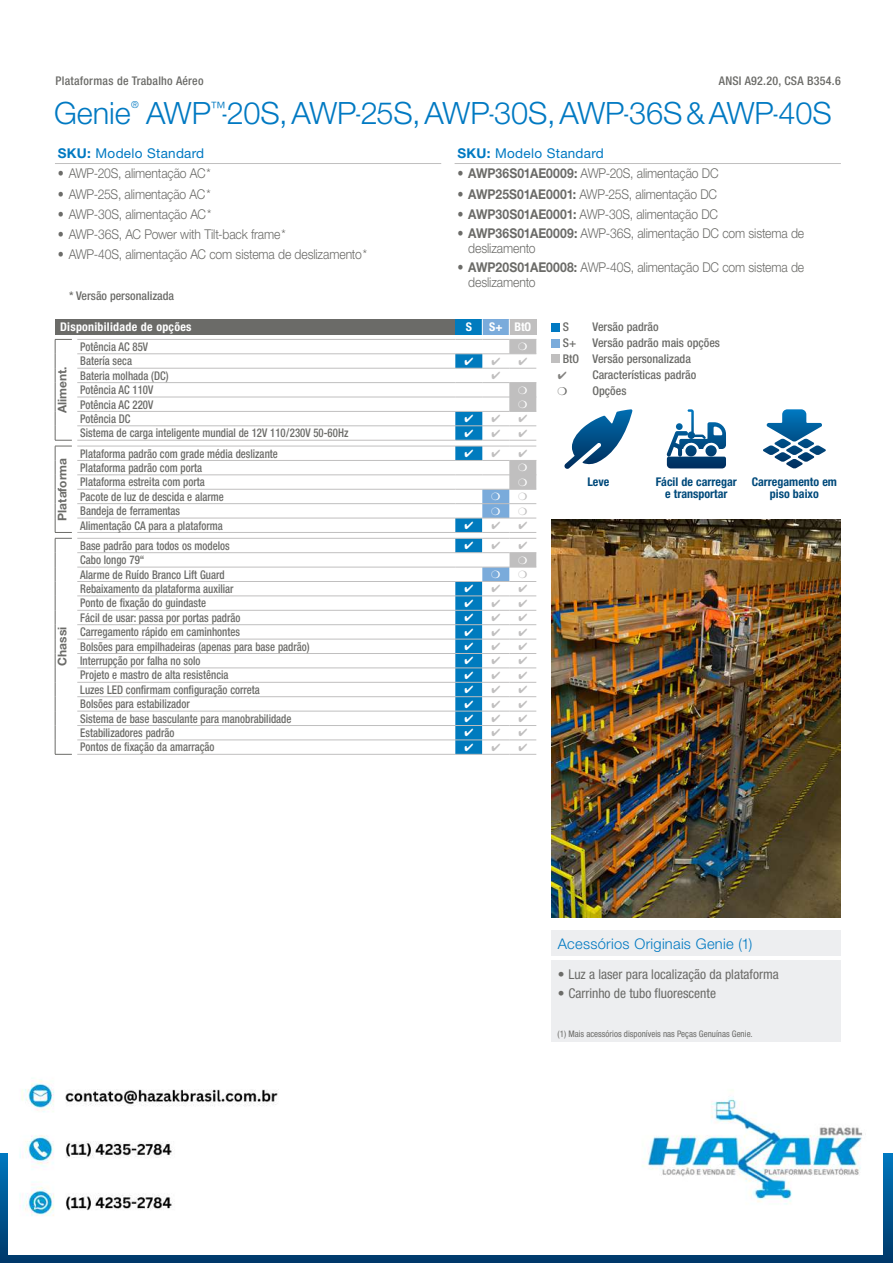
<style>
.page{position:relative;width:893px;height:1263px;background:#fff}
.page>*{position:absolute;margin:0;border:0;box-sizing:border-box;transform-origin:0 0}
.t1{font:300 30.75px "Helvetica Neue LT Std";letter-spacing:-.005em;color:#0079c2}
.t2{font:300 14.7px "Helvetica Neue LT Std";letter-spacing:.015em;color:#0079c2}
.t3{font:300 13.5px/15px "Helvetica Neue LT Std";letter-spacing:-.01em;color:#6b6b68;scale:.9 1}
.t4{font:condensed 13.5px "Helvetica Neue LT Std";color:#6b6b68}
.t5{font:13.5px "Helvetica Neue LT Std";letter-spacing:.02em;color:#0079c2}
.t6{font:500 condensed 12px "Helvetica Neue LT Std";color:#6b6b68;scale:.9 1}
.t7{font:500 condensed 12px/15.9px "Helvetica Neue LT Std";color:#6b6b68}
.t8{font:700 condensed 12px/12px "Helvetica Neue LT Std";color:#004a7b;text-align:center}
.t9{font:500 condensed 12px "Helvetica Neue LT Std";letter-spacing:.02em;color:#6b6b68}
.t10{font:700 condensed 12px "Helvetica Neue LT Std";letter-spacing:.02em;color:#fff}
.t11{font:700 12px "Helvetica Neue LT Std";color:#6b6b68}
.t12{font:300 9.6px "Helvetica Neue LT Std";color:#0079c2}
.t13{font:condensed 9px "Helvetica Neue LT Std";color:#6b6b68}
.s1{font-weight:700}
.s2{color:#838280}
</style>
<div class="page">
<div style="left:0;top:1153px;width:893px;height:110px;background:linear-gradient(to bottom,#0077be,#003868)"></div>
<div style="left:551px;top:323px;width:9px;height:8px;background:#0079c2"></div>
<div style="left:551px;top:339px;width:9px;height:8px;background:#7aabdb"></div>
<div style="left:551px;top:355px;width:9px;height:8px;background:#c0bfbf"></div>
<div style="left:551px;top:961px;width:290px;height:81px;background:#edeef0"></div>
<div style="left:551px;top:930px;width:290px;height:26px;background:#edeef0"></div>
<div style="left:55px;top:319px;width:400px;height:16px;background:#6b6b68"></div>
<hr style="left:77px;top:339px;width:378px;height:1px;background:#c0bfbf">
<hr style="left:77px;top:354px;width:378px;height:1px;background:#c0bfbf">
<hr style="left:77px;top:368px;width:378px;height:1px;background:#c0bfbf">
<hr style="left:77px;top:382px;width:378px;height:1px;background:#c0bfbf">
<hr style="left:77px;top:397px;width:378px;height:1px;background:#c0bfbf">
<hr style="left:77px;top:411px;width:378px;height:1px;background:#c0bfbf">
<hr style="left:77px;top:426px;width:378px;height:1px;background:#c0bfbf">
<hr style="left:77px;top:440px;width:378px;height:1px;background:#c0bfbf">
<hr style="left:77px;top:446px;width:378px;height:1px;background:#c0bfbf">
<hr style="left:77px;top:460px;width:378px;height:1px;background:#c0bfbf">
<hr style="left:77px;top:475px;width:378px;height:1px;background:#c0bfbf">
<hr style="left:77px;top:489px;width:378px;height:1px;background:#c0bfbf">
<hr style="left:77px;top:503px;width:378px;height:1px;background:#c0bfbf">
<hr style="left:77px;top:518px;width:378px;height:1px;background:#c0bfbf">
<hr style="left:77px;top:532px;width:378px;height:1px;background:#c0bfbf">
<hr style="left:77px;top:538px;width:378px;height:1px;background:#c0bfbf">
<hr style="left:77px;top:552px;width:378px;height:1px;background:#c0bfbf">
<hr style="left:77px;top:567px;width:378px;height:1px;background:#c0bfbf">
<hr style="left:77px;top:581px;width:378px;height:1px;background:#c0bfbf">
<hr style="left:77px;top:596px;width:378px;height:1px;background:#c0bfbf">
<hr style="left:77px;top:610px;width:378px;height:1px;background:#c0bfbf">
<hr style="left:77px;top:624px;width:378px;height:1px;background:#c0bfbf">
<hr style="left:77px;top:639px;width:378px;height:1px;background:#c0bfbf">
<hr style="left:77px;top:653px;width:378px;height:1px;background:#c0bfbf">
<hr style="left:77px;top:668px;width:378px;height:1px;background:#c0bfbf">
<hr style="left:77px;top:682px;width:378px;height:1px;background:#c0bfbf">
<hr style="left:77px;top:696px;width:378px;height:1px;background:#c0bfbf">
<hr style="left:77px;top:711px;width:378px;height:1px;background:#c0bfbf">
<hr style="left:77px;top:725px;width:378px;height:1px;background:#c0bfbf">
<hr style="left:77px;top:740px;width:378px;height:1px;background:#c0bfbf">
<hr style="left:77px;top:754px;width:378px;height:1px;background:#c0bfbf">
<svg style="left:55px;top:339px;width:17px;height:416px"></svg>
<hr style="left:455px;top:163px;width:386px;height:1px;background:#c0bfbf">
<hr style="left:55px;top:163px;width:386px;height:1px;background:#c0bfbf">
<svg style="left:564px;top:409px;width:68px;height:60px"></svg>
<svg style="left:666px;top:409px;width:60px;height:59px"></svg>
<svg style="left:763px;top:409px;width:63px;height:60px"></svg>
<img style="left:551px;top:519px;width:290px;height:398px">
<img style="left:8px;top:1078px;width:875px;height:177px">
<svg style="left:455px;top:319px;width:81px;height:436px"></svg>
<p class="t9" style="left:56px;top:73px;width:149px">Plataformas de Trabalho Aéreo</p>
<p class="t9" style="left:719px;top:73px;width:123px">ANSI A92.20, CSA B354.6</p>
<h1 class="t1" style="left:54px;top:95px;width:78px">Genie</h1>
<p class="t12" style="left:131px;top:99px;width:9px">®</p>
<h1 class="t1" style="left:146px;top:95px;width:687px">AWP<sup>™</sup>-20S,AWP-25S,AWP-30S,AWP-36S&amp;AWP-40S</h1>
<p class="t5" style="left:58px;top:145px;width:148px"><span class="s1">SKU:</span> Modelo Standard</p>
<p class="t3" style="left:58px;top:166px;width:172px">• AWP-20S, alimentação AC*</p>
<p class="t3" style="left:58px;top:186px;width:171px">• AWP-25S, alimentação AC*</p>
<p class="t3" style="left:58px;top:206px;width:172px">• AWP-30S, alimentação AC*</p>
<p class="t3" style="left:58px;top:227px;width:255px">• AWP-36S, AC Power with Tilt-back frame*</p>
<p class="t3" style="left:58px;top:247px;width:345px">• AWP-40S, alimentação AC com sistema de deslizamento*</p>
<p class="t7" style="left:69px;top:287px;width:107px">* Versão personalizada</p>
<p class="t5" style="left:457px;top:145px;width:148px"><span class="s1">SKU:</span> Modelo Standard</p>
<p class="t3" style="left:457px;top:166px;width:292px">• <span class="s1">AWP36S01AE0009:</span> AWP-20S, alimentação DC</p>
<p class="t3" style="left:457px;top:186px;width:290px">• <span class="s1">AWP25S01AE0001:</span> AWP-25S, alimentação DC</p>
<p class="t3" style="left:457px;top:206px;width:291px">• <span class="s1">AWP30S01AE0001:</span> AWP-30S, alimentação DC</p>
<p class="t3" style="left:468px;top:226px;width:375px;text-indent:-11px">• <span class="s1">AWP36S01AE0009:</span> AWP-36S, alimentação DC com sistema de deslizamento</p>
<p class="t3" style="left:468px;top:260px;width:375px;text-indent:-11px">• <span class="s1">AWP20S01AE0008:</span> AWP-40S, alimentação DC com sistema de deslizamento</p>
<p class="t10" style="left:60px;top:320px;width:133px">Disponibilidade de opções</p>
<p class="t10" style="left:466px;top:320px;width:8px">S</p>
<p class="t10" style="left:489px;top:320px;width:44px">S+ BtO</p>
<p class="t11" style="left:55px;top:413px;width:48px;rotate:-90deg">Aliment.</p>
<p class="t6" style="left:80px;top:339px;width:77px">Potência AC 85V</p>
<p class="t6" style="left:80px;top:354px;width:59px">Batería seca</p>
<p class="t6" style="left:80px;top:368px;width:100px">Bateria molhada (DC)</p>
<p class="t6" style="left:80px;top:383px;width:83px">Potência AC 110V</p>
<p class="t6" style="left:80px;top:397px;width:83px">Potência AC 220V</p>
<p class="t6" style="left:80px;top:411px;width:57px">Potência DC</p>
<p class="t6" style="left:80px;top:426px;width:299px">Sistema de carga inteligente mundial de 12V 110/230V 50-60Hz</p>
<p class="t11" style="left:55px;top:521px;width:64px;rotate:-90deg">Plataforma</p>
<p class="t11" style="left:55px;top:666px;width:40px;rotate:-90deg">Chassi</p>
<p class="t6" style="left:80px;top:446px;width:221px">Plataforma padrão com grade média deslizante</p>
<p class="t6" style="left:80px;top:460px;width:137px">Plataforma padrão com porta</p>
<p class="t6" style="left:80px;top:475px;width:140px">Plataforma estreita com porta</p>
<p class="t6" style="left:80px;top:489px;width:161px">Pacote de luz de descida e alarme</p>
<p class="t6" style="left:80px;top:504px;width:113px">Bandeja de ferramentas</p>
<p class="t6" style="left:80px;top:518px;width:160px">Alimentação CA para a plataforma</p>
<p class="t6" style="left:80px;top:538px;width:168px">Base padrão para todos os modelos</p>
<p class="t6" style="left:80px;top:553px;width:73px">Cabo longo 79“</p>
<p class="t6" style="left:80px;top:567px;width:162px">Alarme de Ruído Branco Lift Guard</p>
<p class="t6" style="left:80px;top:581px;width:172px">Rebaixamento da plataforma auxiliar</p>
<p class="t6" style="left:80px;top:596px;width:141px">Ponto de fixação do guindaste</p>
<p class="t6" style="left:80px;top:610px;width:180px">Fácil de usar: passa por portas padrão</p>
<p class="t6" style="left:80px;top:625px;width:179px">Carregamento rápido em caminhontes</p>
<p class="t6" style="left:80px;top:639px;width:256px">Bolsões para empilhadeiras (apenas para base padrão)</p>
<p class="t6" style="left:80px;top:653px;width:135px">Interrupção por falha no solo</p>
<p class="t6" style="left:80px;top:668px;width:166px">Projeto e mastro de alta resistência</p>
<p class="t6" style="left:80px;top:682px;width:201px">Luzes LED confirmam configuração correta</p>
<p class="t6" style="left:80px;top:697px;width:123px">Bolsões para estabilizador</p>
<p class="t6" style="left:80px;top:711px;width:236px">Sistema de base basculante para manobrabilidade</p>
<p class="t6" style="left:80px;top:725px;width:106px">Estabilizadores padrão</p>
<p class="t6" style="left:80px;top:740px;width:151px">Pontos de fixação da amarração</p>
<p class="t7" style="left:563px;top:319px;width:8px">S</p>
<p class="t7" style="left:592px;top:319px;width:68px">Versão padrão</p>
<p class="t7" style="left:563px;top:335px;width:15px">S+</p>
<p class="t7" style="left:563px;top:335px;width:159px;text-indent:30px">Versão padrão mais opções<br>BtO Versão personalizada</p>
<p class="t7" style="left:558px;top:367px;width:140px"><span class="s2">✔</span> Características padrão</p>
<p class="t7" style="left:592px;top:383px;width:35px">Opções</p>
<p class="t8" style="left:587px;top:476px;width:23px">Leve</p>
<p class="t8" style="left:656px;top:476px;width:82px">Fácil de carregar e transportar</p>
<p class="t8" style="left:752px;top:476px;width:87px">Carregamento em piso baixo</p>
<p class="t2" style="left:558px;top:935px;width:196px">Acessórios Originais Genie (1)</p>
<p class="t4" style="left:558px;top:966px;width:222px">• Luz a laser para localização da plataforma</p>
<p class="t4" style="left:558px;top:985px;width:160px">• Carrinho de tubo fluorescente</p>
<p class="t13" style="left:558px;top:1028px;width:197px">(1) Mais acessórios disponíveis nas Peças Genuínas Genie.</p>
</div>
